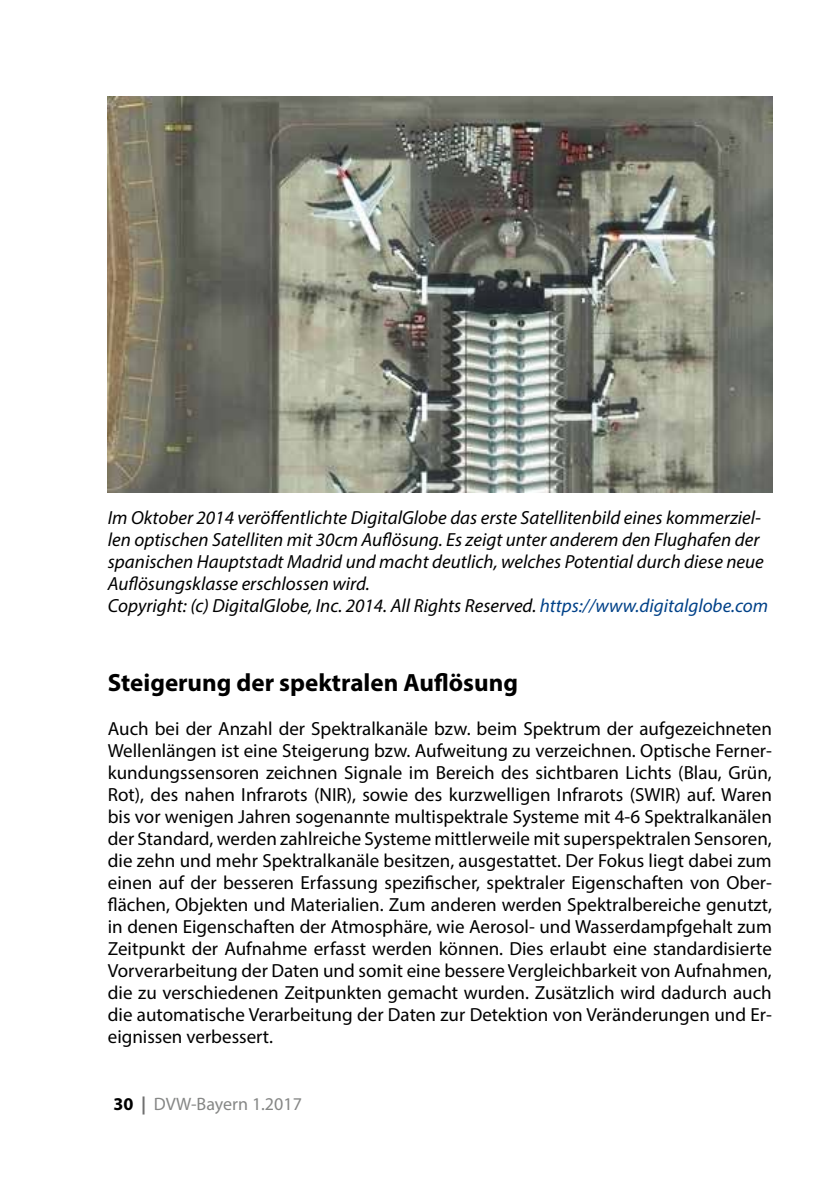
<style>
.page{position:relative;width:840px;height:1191px;background:#fff}
.page>*{position:absolute;margin:0;border:0;box-sizing:border-box;transform-origin:0 0}
.t1{font:700 25px "Myriad Pro";color:#000}
.t2{font:19px/22px "Myriad Pro";color:#000;text-align:justify}
.t3{font:italic 19px/22px "Myriad Pro";color:#000}
.t4{font:18px "Myriad Pro";color:#868786}
.s1{color:#004188}
.s2{font-weight:700;color:#000}
.s3{font-weight:700;color:#6e6e6e}
</style>
<div class="page">
<img style="left:108px;top:96px;width:663px;height:396px">
<p class="t3" style="left:108px;top:506px;width:661px">Im Oktober 2014 veröffentlichte DigitalGlobe das erste Satellitenbild eines kommerziel&shy;len optischen Satelliten mit 30cm Auflösung. Es zeigt unter anderem den Flughafen der spanischen Hauptstadt Madrid und macht deutlich, welches Potential durch diese neue Auflösungsklasse erschlossen wird.<br>Copyright: (c) DigitalGlobe, Inc. 2014. All Rights Reserved. <span class="s1">https://www.digitalglobe.com</span></p>
<h1 class="t1" style="left:108px;top:666px;width:411px">Steigerung der spektralen Auflösung</h1>
<p class="t2" style="left:108px;top:717px;width:665px">Auch bei der Anzahl der Spektralkanäle bzw. beim Spektrum der aufgezeichneten Wellenlängen ist eine Steigerung bzw. Aufweitung zu verzeichnen. Optische Ferner&shy;kundungssensoren zeichnen Signale im Bereich des sichtbaren Lichts (Blau, Grün, Rot), des nahen Infrarots (NIR), sowie des kurzwelligen Infrarots (SWIR) auf. Waren bis vor wenigen Jahren sogenannte multispektrale Systeme mit 4-6 Spektralkanälen der Standard, werden zahlreiche Systeme mittlerweile mit superspektralen Sensoren, die zehn und mehr Spektralkanäle besitzen, ausgestattet. Der Fokus liegt dabei zum einen auf der besseren Erfassung spezifischer, spektraler Eigenschaften von Ober&shy;flächen, Objekten und Materialien. Zum anderen werden Spektralbereiche genutzt, in denen Eigenschaften der Atmosphäre, wie Aerosol- und Wasserdampfgehalt zum Zeitpunkt der Aufnahme erfasst werden können. Dies erlaubt eine standardisierte Vorverarbeitung der Daten und somit eine bessere Vergleichbarkeit von Aufnahmen, die zu verschiedenen Zeitpunkten gemacht wurden. Zusätzlich wird dadurch auch die automatische Verarbeitung der Daten zur Detektion von Veränderungen und Er&shy;eignissen verbessert.</p>
<p class="t4" style="left:113px;top:1093px;width:190px"><span class="s2">30</span> <span class="s3">|</span> DVW-Bayern 1.2017</p>
</div>
